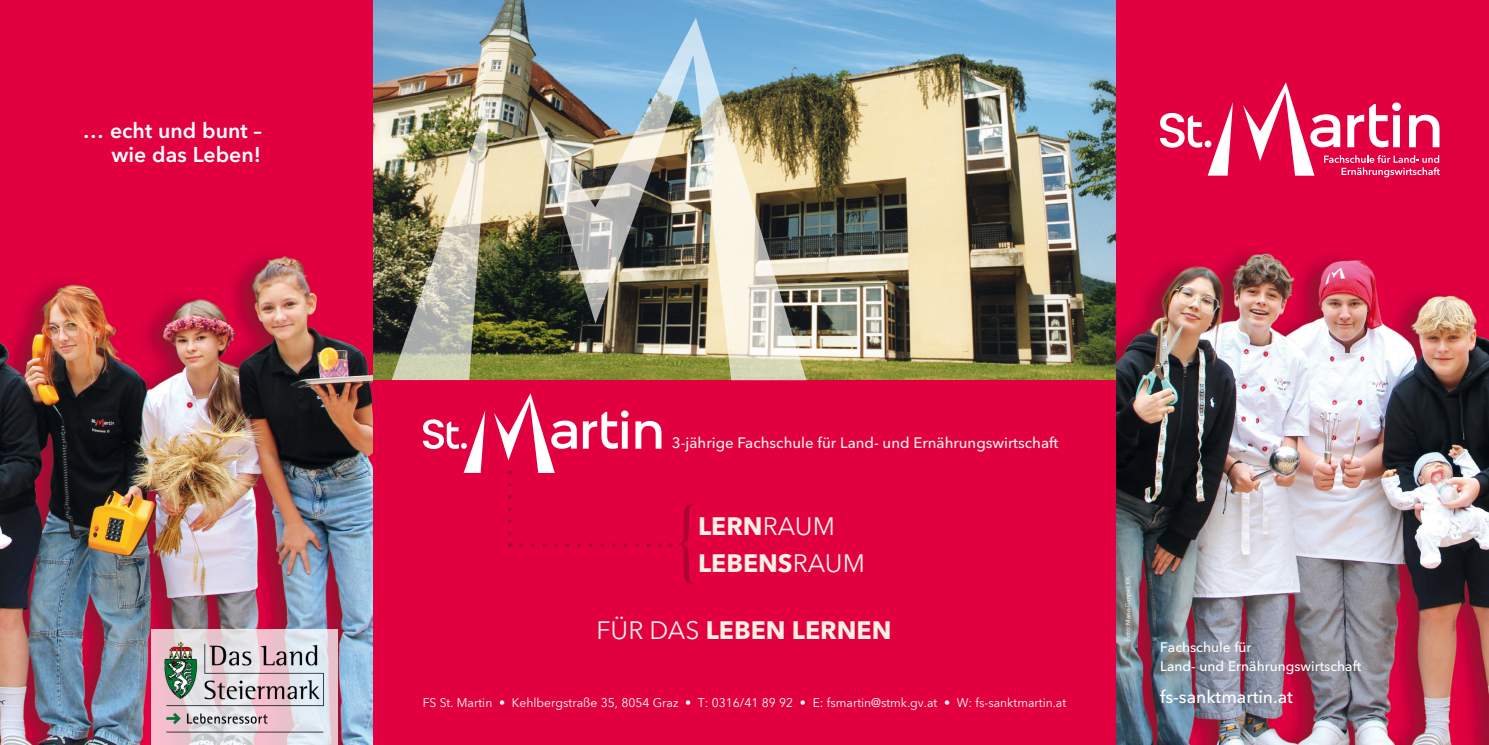
<style>
.page{position:relative;width:1489px;height:745px;background:#fff}
.page>*{position:absolute;margin:0;border:0;box-sizing:border-box;transform-origin:0 0}
.t1{font:89px "Palatino";color:#af0335;scale:.79 1}
.t2{font:700 25px "Avenir Next LT Pro";color:#f9f1e1}
.t3{font:600 21.25px/23.8px "Avenir Next LT Pro";color:#fff;text-align:right}
.t4{font:500 17.5px "Avenir Next LT Pro";color:#fff}
.t5{font:500 15px "Avenir Next LT Pro";color:#f9f1e1}
.t6{font:500 13.75px/18.8px "Avenir Next LT Pro";color:#fff}
.t7{font:12.5px "Avenir Next LT Pro";color:#fff}
.t8{font:6.25px "Avenir Next LT Pro";letter-spacing:-.01em;color:#fff}
.s1{font-weight:400}
</style>
<div class="page">
<img style="left:372px;top:0;width:744px;height:380px">
<div style="left:372px;top:380px;width:744px;height:364px;background:#e20041"></div>
<img style="left:1116px;top:0;width:372px;height:744px">
<img style="left:0;top:0;width:372px;height:744px">
<svg style="left:151px;top:629px;width:186px;height:115px;background:#e8ccd6"></svg>
<img style="left:160px;top:634px;width:169px;height:102px">
<hr style="left:372px;top:476px;width:744px;height:1px;background:#fff">
<svg style="left:521px;top:543px;width:141px;height:3px"></svg>
<svg style="left:508px;top:484px;width:3px;height:62px"></svg>
<svg style="left:1159px;top:102px;width:73px;height:73px"></svg>
<svg style="left:1243px;top:82px;width:196px;height:95px"></svg>
<svg style="left:423px;top:411px;width:62px;height:61px"></svg>
<svg style="left:635px;top:420px;width:26px;height:28px"></svg>
<svg style="left:583px;top:410px;width:45px;height:38px"></svg>
<svg style="left:494px;top:393px;width:83px;height:81px"></svg>
<img style="left:529px;top:18px;width:277px;height:362px">
<img style="left:392px;top:95px;width:98px;height:285px">
<h3 class="t3" style="left:83px;top:118px;width:180px">… echt und bunt – wie das Leben!</h3>
<p class="t5" style="left:671px;top:433px;width:388px">3-jährige Fachschule für Land- und Ernährungswirtschaft</p>
<h1 class="t1" style="left:674px;top:463px;width:31px">{</h1>
<h2 class="t2" style="left:698px;top:510px;width:138px">LERN<span class="s1">RAUM</span></h2>
<h2 class="t2" style="left:698px;top:547px;width:168px">LEBENS<span class="s1">RAUM</span></h2>
<h2 class="t2" style="left:596px;top:614px;width:296px"><span class="s1">FÜR DAS</span> LEBEN LERNEN</h2>
<p class="t7" style="left:422px;top:694px;width:645px">FS St. Martin • Kehlbergstraße 35, 8054 Graz • T: 0316/41 89 92 • E: fsmartin@stmk.gv.at • W: fs-sanktmartin.at</p>
<p class="t8" style="left:1124px;top:640px;width:66px;rotate:-90deg">Foto: Mario Gimpel, KK</p>
<p class="t6" style="left:1159px;top:637px;width:203px">Fachschule für<br>Land- und Ernährungswirtschaft</p>
<h3 class="t4" style="left:1159px;top:686px;width:134px">fs-sanktmartin.at</h3>
</div>
